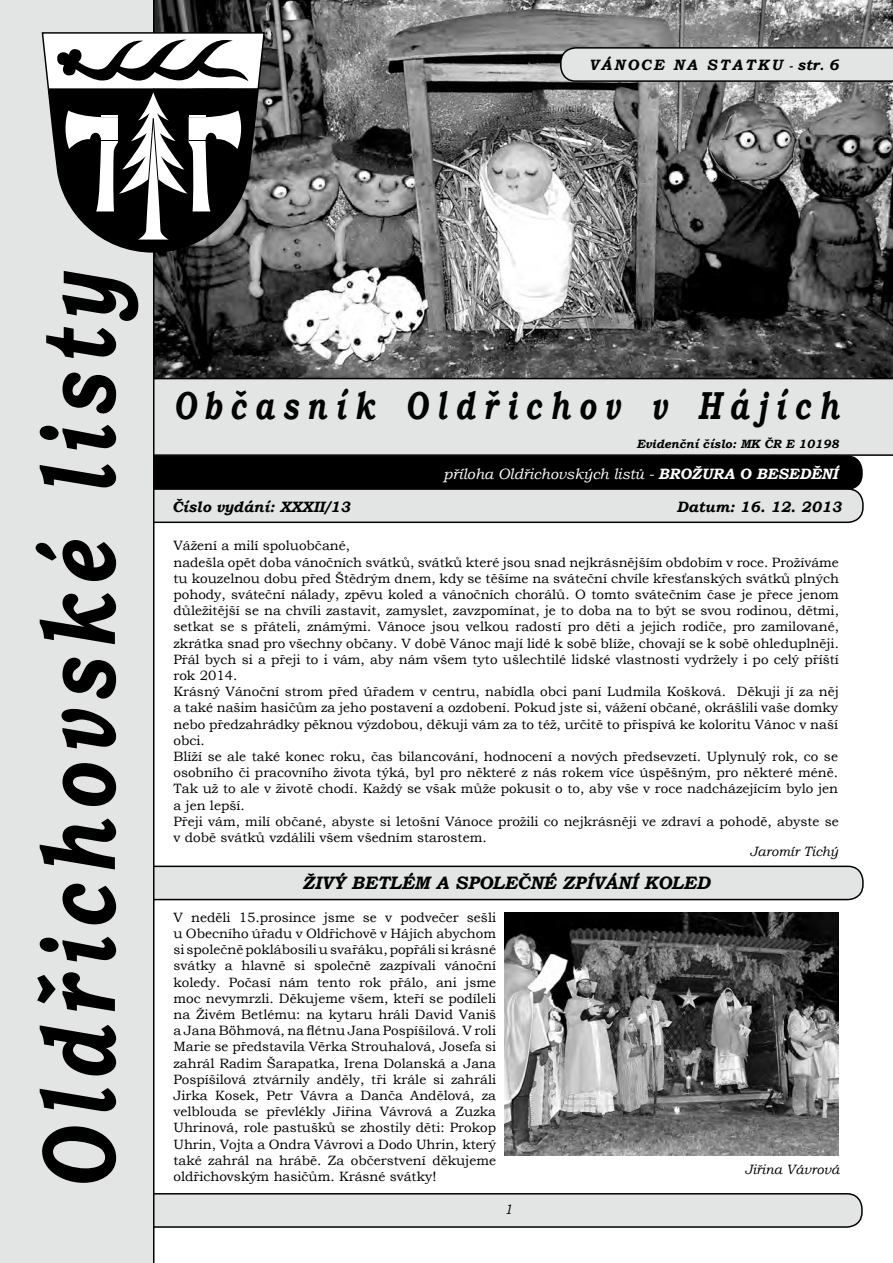
<style>
.page{position:relative;width:893px;height:1263px;background:#fff}
.page>*{position:absolute;margin:0;border:0;box-sizing:border-box;transform-origin:0 0}
.t1{font:italic 700 105px "Bookman Old Style";color:#000;scale:.75 1}
.t2{font:italic 700 39px "Bookman Old Style";letter-spacing:.28em;color:#000;scale:.75 1}
.t3{font:italic 700 18px "Bookman Old Style";color:#000}
.t4{font:italic 15px "Bookman Old Style";color:#fff}
.t5{font:italic 700 15px "Bookman Old Style";color:#000}
.t6{font:italic 700 15px "Bookman Old Style";letter-spacing:.14em;color:#000}
.t7{font:13.5px/16.2px "Bookman Old Style";color:#000}
.t8{font:italic 13.5px "Bookman Old Style";color:#000}
.t9{font:italic 700 12px "Bookman Old Style";color:#000}
.s1{font-size:13.5px}
.s2{font-weight:700}
</style>
<div class="page">
<div style="left:30px;top:866px;width:833px;height:33px;background:#e3e4e4;border-radius:15px"></div>
<div style="left:29px;top:865px;width:835px;height:35px;border:2px solid #000;border-radius:15px"></div>
<div style="left:100px;top:456px;width:762px;height:33px;background:#000;border-radius:15px"></div>
<div style="left:99px;top:455px;width:764px;height:35px;border:2px solid #000;border-radius:15px"></div>
<img style="left:154px;top:0;width:739px;height:378px">
<div style="left:154px;top:378px;width:739px;height:78px;background:#e3e4e4"></div>
<svg style="left:560px;top:47px;width:333px;height:35px;background:#cdcece"></svg>
<div style="left:100px;top:1194px;width:762px;height:33px;background:#e3e4e4;border-radius:15px"></div>
<div style="left:99px;top:1193px;width:764px;height:35px;border:2px solid #000;border-radius:15px"></div>
<div style="left:101px;top:489px;width:762px;height:33px;background:#e3e4e4;border-radius:15px"></div>
<div style="left:100px;top:488px;width:764px;height:35px;border:2px solid #000;border-radius:15px"></div>
<div style="left:0;top:0;width:154px;height:1263px;background:#e3e4e4"></div>
<svg style="left:42px;top:33px;width:222px;height:219px"></svg>
<img style="left:505px;top:912px;width:334px;height:244px">
<p class="t6" style="left:589px;top:54px;width:251px">VÁNOCE NA STATKU <span class="s1">-</span> str<span class="s1">.</span> 6</p>
<h1 class="t1" style="left:2px;top:1191px;width:1228px;rotate:-90deg">Oldřichovské listy</h1>
<h2 class="t2" style="left:173px;top:377px;width:889px">Občasník Oldřichov v Hájích</h2>
<p class="t9" style="left:636px;top:435px;width:204px">Evidenční číslo: MK ČR E 10198</p>
<p class="t4" style="left:443px;top:463px;width:396px">příloha Oldřichovských listů - <span class="s2">brožura o Besedění</span></p>
<p class="t5" style="left:172px;top:495px;width:180px">Číslo vydání: XXXII/13</p>
<p class="t5" style="left:677px;top:495px;width:167px">Datum: 16. 12. 2013</p>
<p class="t7" style="left:173px;top:538px;width:667px">Vážení a milí spoluobčané,<br>nadešla opět doba vánočních svátků, svátků které jsou snad nejkrásnějším obdobím v roce. Prožíváme tu kouzelnou dobu před Štědrým dnem, kdy se těšíme na sváteční chvíle křesťanských svátků plných pohody, sváteční nálady, zpěvu koled a vánočních chorálů. O tomto svátečním čase je přece jenom důležitější se na chvíli zastavit, zamyslet, zavzpomínat, je to doba na to být se svou rodinou, dětmi, setkat se s přáteli, známými. Vánoce jsou velkou radostí pro děti a jejich rodiče, pro zamilované, zkrátka snad pro všechny občany. V době Vánoc mají lidé k sobě blíže, chovají se k sobě ohleduplněji.<br>Přál bych si a přeji to i vám, aby nám všem tyto ušlechtilé lidské vlastnosti vydržely i po celý příští rok 2014.<br>Krásný Vánoční strom před úřadem v centru, nabídla obci paní Ludmila Košková. Děkuji jí za něj a také našim hasičům za jeho postavení a ozdobení. Pokud jste si, vážení občané, okrášlili vaše domky nebo předzahrádky pěknou výzdobou, děkuji vám za to též, určitě to přispívá ke koloritu Vánoc v naší obci.<br>Blíží se ale také konec roku, čas bilancování, hodnocení a nových předsevzetí. Uplynulý rok, co se osobního či pracovního života týká, byl pro některé z nás rokem více úspěšným, pro některé méně.<br>Tak už to ale v životě chodí. Každý se však může pokusit o to, aby vše v roce nadcházejícím bylo jen a jen lepší.<br>Přeji vám, milí občané, abyste si letošní Vánoce prožili co nejkrásněji ve zdraví a pohodě, abyste se v době svátků vzdálili všem všedním starostem.</p>
<h3 class="t3" style="left:302px;top:870px;width:396px">Ži vý Be tlém a společné zpívání koled</h3>
<p class="t7" style="left:173px;top:909px;width:324px;text-align:justify">V neděli 15.prosince jsme se v podvečer sešli u Obecního úřadu v Oldřichově v Hájích abychom si společně poklábosili u svařáku, popřáli si krásné svátky a hlavně si společně zazpívali vánoční koledy. Počasí nám tento rok přálo, ani jsme moc nevymrzli. Děkujeme všem, kteří se podíleli na Živém Betlému: na kytaru hráli David Vaniš a Jana Böhmová, na flétnu Jana Pospíšilová. V roli Marie se představila Věrka Strouhalová, Josefa si zahrál Radim Šarapatka, Irena Dolanská a Jana Pospíšilová ztvárnily anděly, tři krále si zahráli Jirka Kosek, Petr Vávra a Danča Andělová, za velblouda se převlékly Jiřina Vávrová a Zuzka Uhrinová, role pastušků se zhostily děti: Prokop Uhrin, Vojta a Ondra Vávrovi a Dodo Uhrin, který také zahrál na hrábě. Za občerstvení děkujeme oldřichovským hasičům. Krásné svátky!</p>
<p class="t8" style="left:504px;top:1200px;width:10px">1</p>
<p class="t8" style="left:750px;top:842px;width:90px">Jaromír Tichý</p>
<p class="t8" style="left:745px;top:1161px;width:96px">Jiřina Vávrová</p>
</div>
